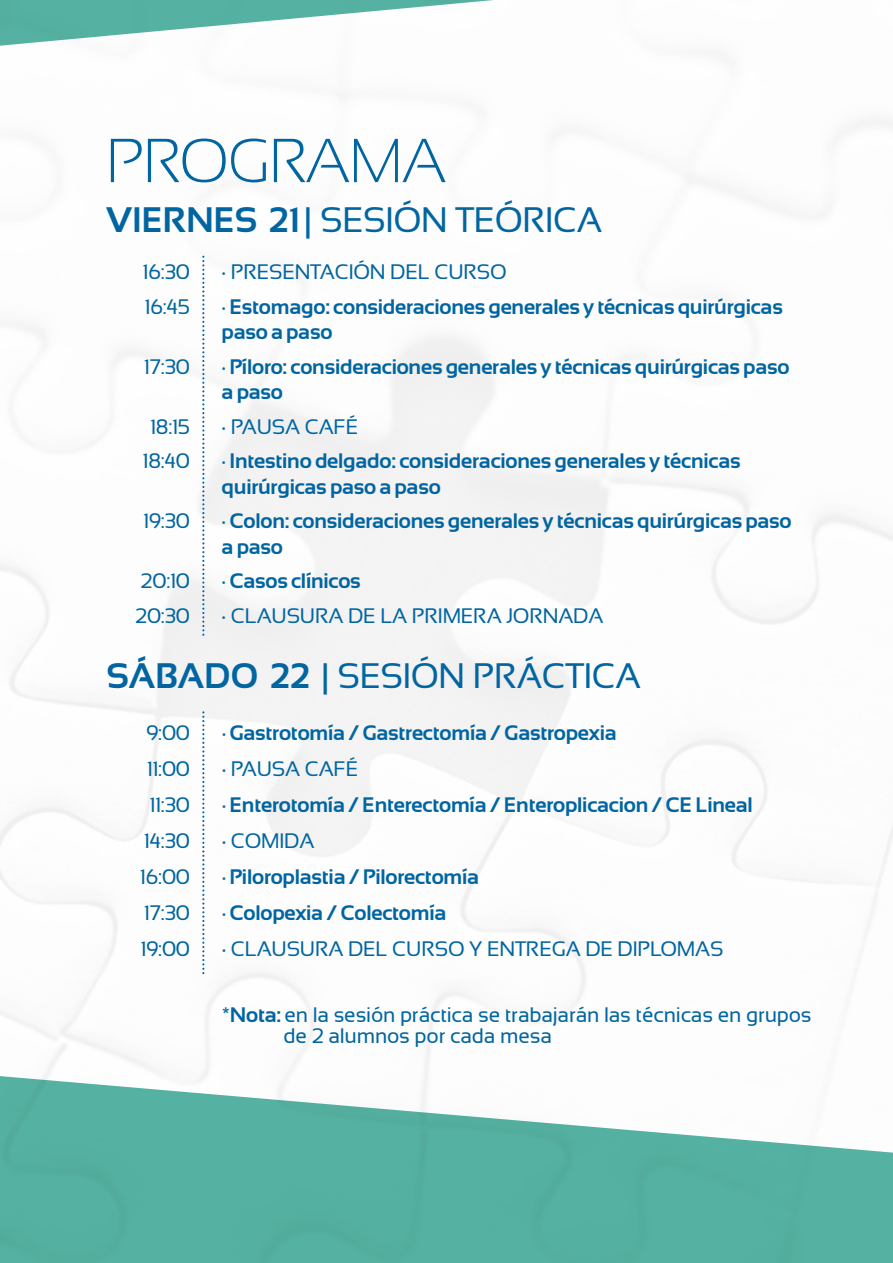
<style>
.page{position:relative;width:893px;height:1263px;background:#fff}
.page>*{position:absolute;margin:0;border:0;box-sizing:border-box;transform-origin:0 0}
.t1{font:300 61.95px "Sansation";letter-spacing:-.01em;color:#0065a1}
.t2{font:35.4px "Sansation";letter-spacing:-.01em;color:#0065a1}
.t3{font:700 21px/25.5px "Sansation";letter-spacing:-.01em;color:#0065a1}
.t4{font:21px/36px "Sansation";letter-spacing:-.01em;color:#0065a1}
.s1{font-weight:700}
</style>
<div class="page">
<img style="left:0;top:94px;width:893px;height:982px">
<svg style="left:0;top:1076px;width:893px;height:187px;fill:#55b1a1"></svg>
<svg style="left:0;top:0;width:494px;height:46px"></svg>
<svg style="left:202px;top:712px;width:2px;height:262px"></svg>
<svg style="left:202px;top:257px;width:2px;height:380px"></svg>
<h1 class="t1" style="left:106px;top:127px;width:342px">PROGRAMA</h1>
<h2 class="t2" style="left:106px;top:201px;width:497px"><span class="s1">VIERNES 21</span> | SESIÓN TEÓRICA</h2>
<p class="t4" style="left:143px;top:255px;width:49px;line-height:34.5px">16:30<br>16:45</p>
<p class="t4" style="left:222px;top:254px;width:287px">· PRESENTACIÓN DEL CURSO</p>
<p class="t3" style="left:222px;top:294px;width:563px">· Estomago: consideraciones generales y técnicas quirúrgicas paso a paso</p>
<p class="t3" style="left:222px;top:354px;width:569px">· Píloro: consideraciones generales y técnicas quirúrgicas paso a paso</p>
<p class="t4" style="left:222px;top:408px;width:138px">· PAUSA CAFÉ</p>
<p class="t3" style="left:222px;top:448px;width:520px">· Intestino delgado: consideraciones generales y técnicas quirúrgicas paso a paso</p>
<p class="t3" style="left:222px;top:508px;width:571px">· Colon: consideraciones generales y técnicas quirúrgicas paso a paso</p>
<p class="t3" style="left:222px;top:568px;width:141px">· Casos clínicos</p>
<p class="t4" style="left:222px;top:597px;width:383px">· CLAUSURA DE LA PRIMERA JORNADA</p>
<p class="t4" style="left:144px;top:348px;width:48px">17:30</p>
<p class="t4" style="left:143px;top:409px;width:49px;line-height:34.5px;text-align:center">18:15<br>18:40</p>
<p class="t4" style="left:143px;top:503px;width:48px">19:30</p>
<p class="t4" style="left:135px;top:564px;width:56px;line-height:34.5px">20:10<br>20:30</p>
<h2 class="t2" style="left:106px;top:657px;width:536px"><span class="s1">SÁBADO 22</span> | SESIÓN PRÁCTICA</h2>
<p class="t4" style="left:140px;top:714px;width:52px;text-align:center">9:00<br>11:00<br>11:30<br>14:30<br>16:00<br>17:30<br>19:00</p>
<p class="t3" style="left:222px;top:720px;width:396px">· Gastrotomía / Gastrectomía / Gastropexia</p>
<p class="t4" style="left:222px;top:750px;width:138px">· PAUSA CAFÉ</p>
<p class="t3" style="left:222px;top:792px;width:533px">· Enterotomía / Enterectomía / Enteroplicacion / CE Lineal</p>
<p class="t4" style="left:222px;top:822px;width:94px">· COMIDA</p>
<p class="t3" style="left:222px;top:858px;width:259px;line-height:36px">· Piloroplastia / Pilorectomía · Colopexia / Colectomía</p>
<p class="t4" style="left:222px;top:930px;width:503px">· CLAUSURA DEL CURSO Y ENTREGA DE DIPLOMAS</p>
<p class="t4" style="left:284px;top:1004px;width:529px;line-height:21px;text-indent:-62px"><span class="s1">*Nota:</span> en la sesión práctica se trabajarán las técnicas en grupos de 2 alumnos por cada mesa</p>
</div>
